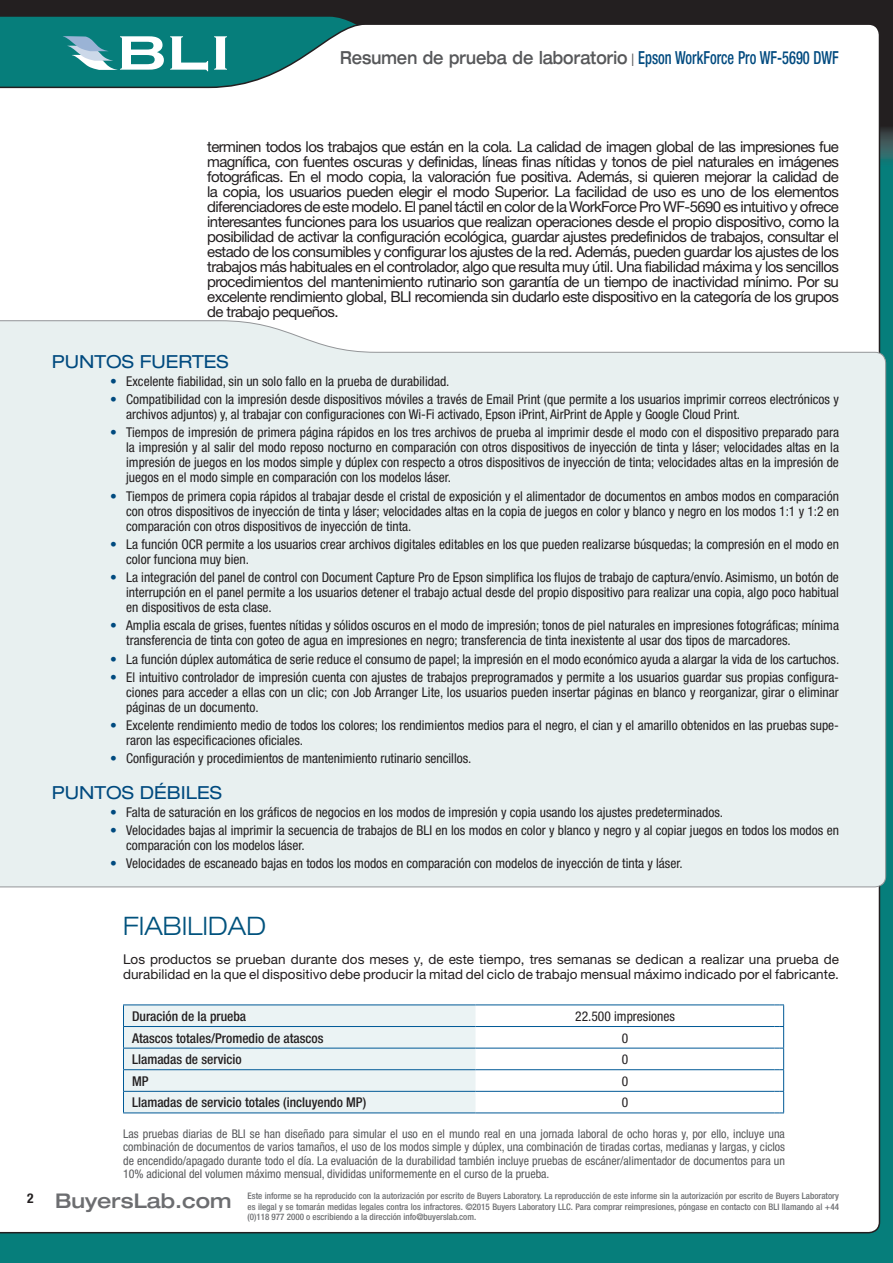
<style>
.page{position:relative;width:893px;height:1263px;background:#067e7b}
.page>*{position:absolute;margin:0;border:0;box-sizing:border-box;transform-origin:0 0}
.t1{font:300 expanded 25.5px "Helvetica Neue";color:#01527d}
.t2{font:500 expanded 20.25px "Helvetica Neue";color:#6c6d70}
.t3{font:500 expanded 18px "Helvetica Neue";color:#57585a;scale:.8 1}
.t4{font:expanded 18px "Helvetica Neue";color:#004a7f}
.t5{font:15px/15px "Helvetica Neue";letter-spacing:-.04em;color:#231f20;text-align:justify}
.t6{font:condensed 13.5px/15px "Helvetica Neue";color:#231f20}
.t7{font:13.5px/15px "Helvetica Neue";color:#231f20}
.t8{font:500 condensed 13.5px "Helvetica Neue";color:#231f20}
.t9{font:condensed 12px/13.5px "Helvetica Neue";color:#57585a;text-align:justify}
.t10{font:500 condensed 9px/10.5px "Helvetica Neue";color:#6c6d70;text-align:justify}
.s1{font-stretch:condensed;color:#004a7f}
.s2{color:#004a7f}
</style>
<div class="page">
<svg style="left:0;top:0;width:893px;height:125px;fill:#231f20"></svg>
<svg style="left:881px;top:125px;width:12px;height:36px"></svg>
<div style="left:0;top:23px;width:881px;height:1211px;background:#fff"></div>
<svg style="left:61px;top:36px;width:103px;height:34px"></svg>
<svg style="left:170px;top:36px;width:38px;height:35px"></svg>
<svg style="left:214px;top:36px;width:13px;height:34px"></svg>
<div style="left:0;top:320px;width:886px;height:567px;background:#e8f0f0"></div>
<hr style="left:123px;top:1004px;width:353px;height:1px;background:#005996">
<hr style="left:476px;top:1004px;width:299px;height:1px;background:#005996">
<hr style="left:476px;top:1026px;width:299px;height:1px;background:#005996">
<hr style="left:476px;top:1048px;width:299px;height:1px;background:#005996">
<hr style="left:476px;top:1069px;width:299px;height:1px;background:#005996">
<svg style="left:123px;top:1005px;width:353px;height:107px"></svg>
<hr style="left:123px;top:1091px;width:353px;height:1px;background:#005996">
<hr style="left:123px;top:1112px;width:353px;height:1px;background:#005996">
<hr style="left:476px;top:1091px;width:299px;height:1px;background:#005996">
<hr style="left:476px;top:1112px;width:299px;height:1px;background:#005996">
<svg style="left:775px;top:1004px;width:9px;height:109px"></svg>
<svg style="left:632px;top:53px;width:1px;height:13px"></svg>
<h3 class="t3" style="left:340px;top:47px;width:625px">Resumen de prueba de laboratorio <span class="s1">Epson WorkForce Pro WF-5690 DWF</span></h3>
<p class="t5" style="left:207px;top:139px;width:633px">terminen todos los trabajos que están en la cola. La calidad de imagen global de las impresiones fue magnífica, con fuentes oscuras y definidas, líneas finas nítidas y tonos de piel naturales en imágenes fotográficas. En el modo copia, la valoración fue positiva. Además, si quieren mejorar la calidad de la copia, los usuarios pueden elegir el modo Superior. La facilidad de uso es uno de los elementos diferenciadores de este modelo. El panel táctil en color de la WorkForce Pro WF-5690 es intuitivo y ofrece interesantes funciones para los usuarios que realizan operaciones desde el propio dispositivo, como la posibilidad de activar la configuración ecológica, guardar ajustes predefinidos de trabajos, consultar el estado de los consumibles y configurar los ajustes de la red. Además, pueden guardar los ajustes de los trabajos más habituales en el controlador, algo que resulta muy útil. Una fiabilidad máxima y los sencillos procedimientos del mantenimiento rutinario son garantía de un tiempo de inactividad mínimo. Por su excelente rendimiento global, BLI recomienda sin dudarlo este dispositivo en la categoría de los grupos de trabajo pequeños.</p>
<h3 class="t4" style="left:52px;top:351px;width:178px">PUNTOS FUERTES</h3>
<p class="t6" style="left:110px;top:374px;width:341px"><span class="s2">•</span> Excelente fiabilidad, sin un solo fallo en la prueba de durabilidad.</p>
<p class="t6" style="left:126px;top:392px;width:714px;text-indent:-16px"><span class="s2">•</span> Compatibilidad con la impresión desde dispositivos móviles a través de Email Print (que permite a los usuarios imprimir correos electrónicos y archivos adjuntos) y, al trabajar con configuraciones con Wi-Fi activado, Epson iPrint, AirPrint de Apple y Google Cloud Print.</p>
<p class="t6" style="left:126px;top:425px;width:714px;text-align:justify;text-indent:-16px"><span class="s2">•</span> Tiempos de impresión de primera página rápidos en los tres archivos de prueba al imprimir desde el modo con el dispositivo preparado para la impresión y al salir del modo reposo nocturno en comparación con otros dispositivos de inyección de tinta y láser; velocidades altas en la impresión de juegos en los modos simple y dúplex con respecto a otros dispositivos de inyección de tinta; velocidades altas en la impresión de juegos en el modo simple en comparación con los modelos láser.</p>
<p class="t6" style="left:126px;top:488px;width:714px;text-align:justify;text-indent:-16px"><span class="s2">•</span> Tiempos de primera copia rápidos al trabajar desde el cristal de exposición y el alimentador de documentos en ambos modos en comparación con otros dispositivos de inyección de tinta y láser; velocidades altas en la copia de juegos en color y blanco y negro en los modos 1:1 y 1:2 en comparación con otros dispositivos de inyección de tinta.</p>
<p class="t6" style="left:126px;top:536px;width:714px;text-indent:-16px"><span class="s2">•</span> La función OCR permite a los usuarios crear archivos digitales editables en los que pueden realizarse búsquedas; la compresión en el modo en color funciona muy bien.</p>
<p class="t6" style="left:126px;top:570px;width:714px;text-align:justify;text-indent:-16px"><span class="s2">•</span> La integración del panel de control con Document Capture Pro de Epson simplifica los flujos de trabajo de captura/envío. Asimismo, un botón de interrupción en el panel permite a los usuarios detener el trabajo actual desde del propio dispositivo para realizar una copia, algo poco habitual en dispositivos de esta clase.</p>
<p class="t6" style="left:126px;top:618px;width:714px;text-indent:-16px"><span class="s2">•</span> Amplia escala de grises, fuentes nítidas y sólidos oscuros en el modo de impresión; tonos de piel naturales en impresiones fotográficas; mínima transferencia de tinta con goteo de agua en impresiones en negro; transferencia de tinta inexistente al usar dos tipos de marcadores.</p>
<p class="t6" style="left:110px;top:651px;width:731px"><span class="s2">•</span> La función dúplex automática de serie reduce el consumo de papel; la impresión en el modo económico ayuda a alargar la vida de los cartuchos.</p>
<p class="t6" style="left:126px;top:669px;width:714px;text-align:justify;text-indent:-16px"><span class="s2">•</span> El intuitivo controlador de impresión cuenta con ajustes de trabajos preprogramados y permite a los usuarios guardar sus propias configura&shy;ciones para acceder a ellas con un clic; con Job Arranger Lite, los usuarios pueden insertar páginas en blanco y reorganizar, girar o eliminar páginas de un documento.</p>
<p class="t6" style="left:126px;top:718px;width:714px;text-indent:-16px"><span class="s2">•</span> Excelente rendimiento medio de todos los colores; los rendimientos medios para el negro, el cian y el amarillo obtenidos en las pruebas supe&shy;raron las especificaciones oficiales.</p>
<p class="t6" style="left:110px;top:751px;width:363px"><span class="s2">•</span> Configuración y procedimientos de mantenimiento rutinario sencillos.</p>
<h3 class="t4" style="left:52px;top:781px;width:172px">PUNTOS DÉBILES</h3>
<p class="t6" style="left:110px;top:804px;width:615px"><span class="s2">•</span> Falta de saturación en los gráficos de negocios en los modos de impresión y copia usando los ajustes predeterminados.</p>
<p class="t6" style="left:126px;top:823px;width:714px;text-indent:-16px"><span class="s2">•</span> Velocidades bajas al imprimir la secuencia de trabajos de BLI en los modos en color y blanco y negro y al copiar juegos en todos los modos en comparación con los modelos láser.</p>
<p class="t6" style="left:110px;top:856px;width:574px"><span class="s2">•</span> Velocidades de escaneado bajas en todos los modos en comparación con modelos de inyección de tinta y láser.</p>
<h1 class="t1" style="left:123px;top:911px;width:145px">FIABILIDAD</h1>
<p class="t7" style="left:123px;top:951px;width:717px">Los productos se prueban durante dos meses y, de este tiempo, tres semanas se dedican a realizar una prueba de durabilidad en la que el dispositivo debe producir la mitad del ciclo de trabajo mensual máximo indicado por el fabricante.</p>
<p class="t8" style="left:132px;top:1008px;width:116px">Duración de la prueba</p>
<p class="t6" style="left:575px;top:1009px;width:101px">22.500 impresiones</p>
<p class="t8" style="left:132px;top:1030px;width:193px">Atascos totales/Promedio de atascos</p>
<p class="t6" style="left:622px;top:1030px;width:8px">0</p>
<p class="t8" style="left:132px;top:1051px;width:111px">Llamadas de servicio</p>
<p class="t6" style="left:622px;top:1052px;width:8px">0</p>
<p class="t8" style="left:132px;top:1073px;width:18px">MP</p>
<p class="t6" style="left:622px;top:1073px;width:8px">0</p>
<p class="t8" style="left:132px;top:1094px;width:236px">Llamadas de servicio totales (incluyendo MP)</p>
<p class="t6" style="left:622px;top:1095px;width:8px">0</p>
<p class="t9" style="left:123px;top:1127px;width:663px">Las pruebas diarias de BLI se han diseñado para simular el uso en el mundo real en una jornada laboral de ocho horas y, por ello, incluye una combinación de documentos de varios tamaños, el uso de los modos simple y dúplex, una combinación de tiradas cortas, medianas y largas, y ciclos de encendido/apagado durante todo el día. La evaluación de la durabilidad también incluye pruebas de escáner/alimentador de documentos para un 10% adicional del volumen máximo mensual, divididas uniformemente en el curso de la prueba.</p>
<h2 class="t2" style="left:27px;top:1188px;width:206px"><sup>2</sup> BuyersLab.com</h2>
<p class="t10" style="left:248px;top:1191px;width:593px">Este informe se ha reproducido con la autorización por escrito de Buyers Laboratory. La reproducción de este informe sin la autorización por escrito de Buyers Laboratory es ilegal y se tomarán medidas legales contra los infractores. ©2015 Buyers Laboratory LLC. Para comprar reimpresiones, póngase en contacto con BLI llamando al +44 (0)118 977 2000 o escribiendo a la dirección info@buyerslab.com.</p>
</div>
